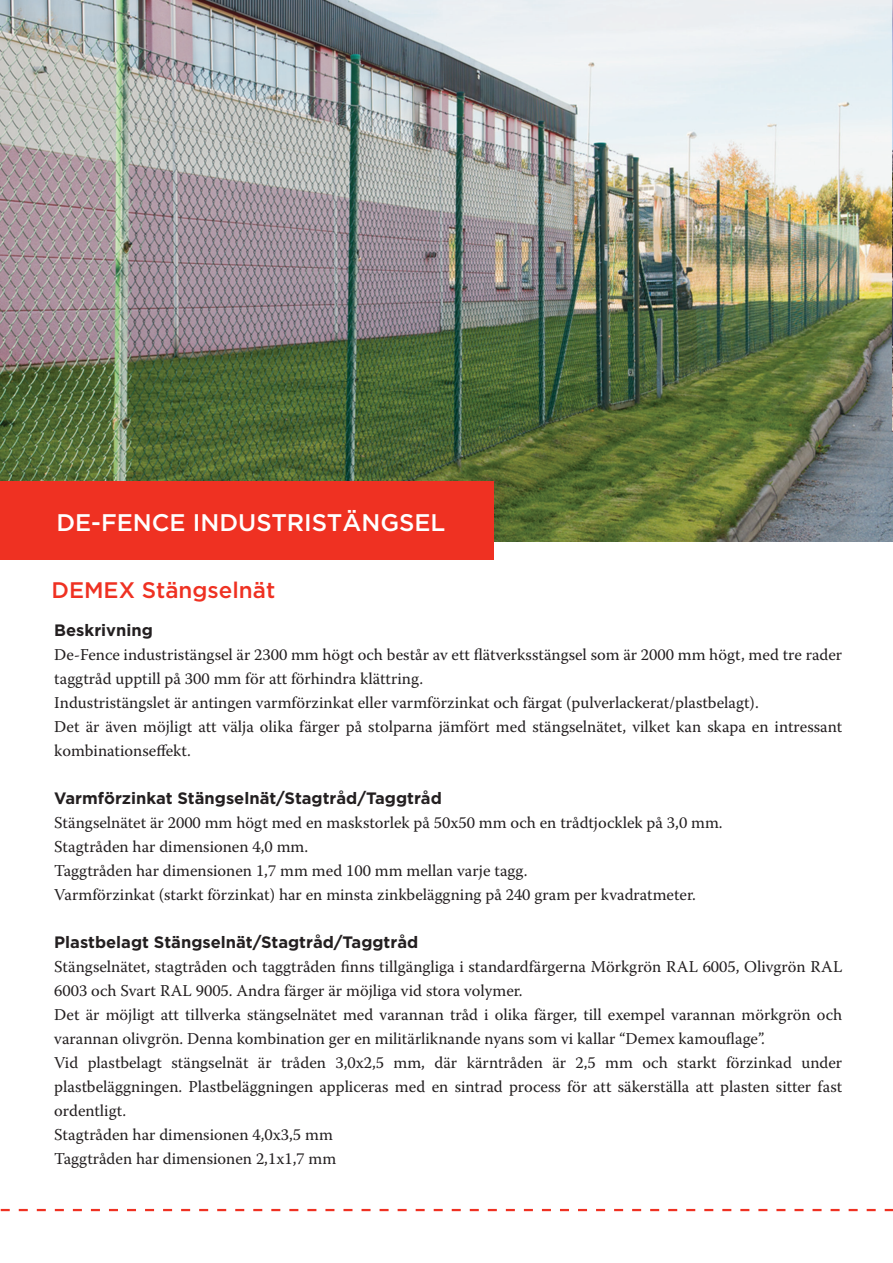
<style>
.page{position:relative;width:893px;height:1263px;background:#fff}
.page>*{position:absolute;margin:0;border:0;box-sizing:border-box;transform-origin:0 0}
.t1{font:500 24px "Gotham";color:#fff}
.t2{font:500 22.5px "Gotham";color:#ef3122}
.t3{font:16.5px/24px "Warnock Pro";color:#231f20}
.t4{font:700 16.5px "Gotham";color:#231f20}
</style>
<div class="page">
<img style="left:0;top:0;width:893px;height:541px">
<svg style="left:1px;top:1209px;width:892px;height:2px"></svg>
<div style="left:0;top:481px;width:493px;height:78px;background:#ef3122"></div>
<img style="left:892px;top:0;width:1px;height:432px">
<h1 class="t1" style="left:56px;top:509px;width:391px">DE-FENCE INDUSTRISTÄNGSEL</h1>
<h2 class="t2" style="left:51px;top:577px;width:225px">DEMEX Stängselnät</h2>
<p class="t4" style="left:54px;top:621px;width:100px">Beskrivning</p>
<p class="t3" style="left:54px;top:642px;width:789px">De-Fence industristängsel är 2300 mm högt och består av ett flätverksstängsel som är 2000 mm högt, med tre rader taggtråd upptill på 300 mm för att förhindra klättring.<br>Industristängslet är antingen varmförzinkat eller varmförzinkat och färgat (pulverlackerat/plastbelagt).<br>Det är även möjligt att välja olika färger på stolparna jämfört med stängselnätet, vilket kan skapa en intressant kombinationseffekt.</p>
<p class="t4" style="left:54px;top:789px;width:389px">Varmförzinkat Stängselnät/Stagtråd/Taggtråd</p>
<p class="t3" style="left:54px;top:811px;width:670px">Stängselnätet är 2000 mm högt med en maskstorlek på 50x50 mm och en trådtjocklek på 3,0 mm.<br>Stagtråden har dimensionen 4,0 mm.<br>Taggtråden har dimensionen 1,7 mm med 100 mm mellan varje tagg.<br>Varmförzinkat (starkt förzinkat) har en minsta zinkbeläggning på 240 gram per kvadratmeter.</p>
<p class="t4" style="left:54px;top:933px;width:365px">Plastbelagt Stängselnät/Stagtråd/Taggtråd</p>
<p class="t3" style="left:54px;top:955px;width:789px">Stängselnätet, stagtråden och taggtråden finns tillgängliga i standardfärgerna Mörkgrön RAL 6005, Olivgrön RAL 6003 och Svart RAL 9005. Andra färger är möjliga vid stora volymer.<br>Det är möjligt att tillverka stängselnätet med varannan tråd i olika färger, till exempel varannan mörkgrön och varannan olivgrön. Denna kombination ger en militärliknande nyans som vi kallar “Demex kamouflage”.<br>Vid plastbelagt stängselnät är tråden 3,0x2,5 mm, där kärntråden är 2,5 mm och starkt förzinkad under plastbeläggningen. Plastbeläggningen appliceras med en sintrad process för att säkerställa att plasten sitter fast ordentligt.<br>Stagtråden har dimensionen 4,0x3,5 mm<br>Taggtråden har dimensionen 2,1x1,7 mm</p>
</div>
